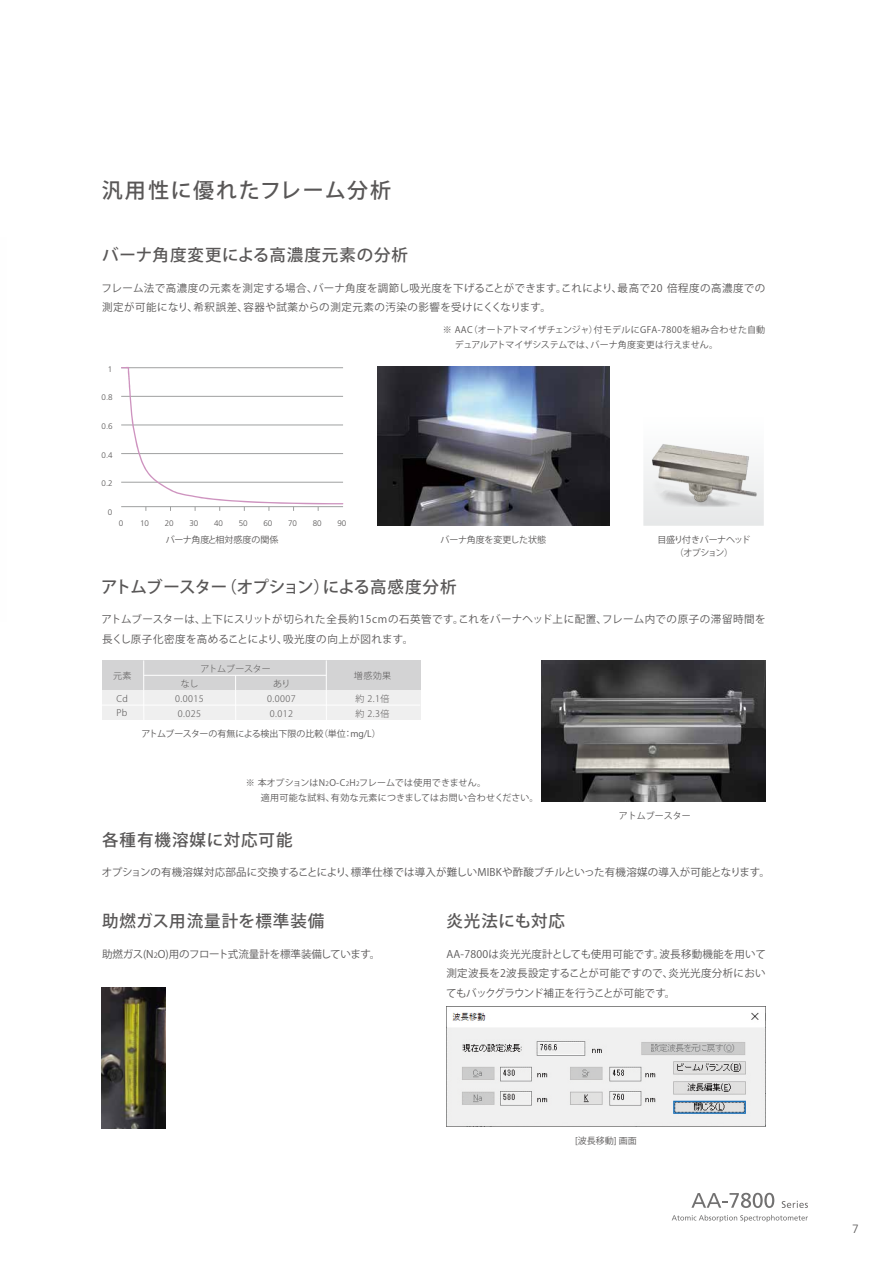
<style>
.page{position:relative;width:893px;height:1263px;background:#fff}
.page>*{position:absolute;margin:0;border:0;box-sizing:border-box;transform-origin:0 0}
.t1{font:500 21px "Koz Go Pr 6 N";letter-spacing:.08em;color:#595757}
.t2{font:500 16.5px "Koz Go Pr 6 N";letter-spacing:.05em;color:#595757}
.t3{font:500 16.5px "Koz Go Pr 6 N";letter-spacing:-.045em;color:#595757}
.t4{font:300 12px "Frutiger LT Std";color:#595757}
.t5{font:10.5px/19.5px "Koz Go Pr 6 N";letter-spacing:.02em;color:#595757;text-align:justify}
.t6{font:10.5px/19.5px "Koz Go Pr 6 N";letter-spacing:.05em;color:#595757}
.t7{font:10.5px/19.5px "Koz Go Pr 6 N";letter-spacing:.045em;color:#595757}
.t8{font:10.5px "Koz Go Pr 6 N";letter-spacing:-.03em;color:#595757}
.t9{font:9px/15px "Koz Go Pr 6 N";color:#595757}
.t10{font:9px/15px "Koz Go Pr 6 N";letter-spacing:.025em;color:#595757}
.t11{font:300 9px/14.9px "Koz Go Pro";letter-spacing:.05em;color:#595757}
.t12{font:9px/13.5px "Koz Go Pr 6 N";letter-spacing:-.06em;color:#595757;text-align:center}
.t13{font:9px "Koz Go Pr 6 N";letter-spacing:-.02em;color:#595757}
.t14{font:300 9px "Koz Go Pro";letter-spacing:-.02em;color:#595757}
.t15{font:300 8.1px "Frutiger LT Std";color:#595757}
.s1{font-size:6.3px}
.s2{font-size:7.35px}
</style>
<div class="page">
<div style="left:102px;top:660px;width:318px;height:30px;background:#d3d3d4"></div>
<div style="left:102px;top:690px;width:318px;height:30px;background:#efefef"></div>
<hr style="left:144px;top:675px;width:182px;height:1px;background:#fff">
<hr style="left:102px;top:705px;width:318px;height:1px;background:#fff">
<hr style="left:326px;top:690px;width:1px;height:30px;background:#fff">
<hr style="left:235px;top:690px;width:1px;height:30px;background:#fff">
<hr style="left:143px;top:690px;width:1px;height:30px;background:#fff">
<svg style="left:235px;top:676px;width:1px;height:14px"></svg>
<hr style="left:143px;top:660px;width:1px;height:30px;background:#fff">
<hr style="left:326px;top:660px;width:1px;height:30px;background:#fff">
<svg style="left:121px;top:367px;width:222px;height:144px"></svg>
<hr style="left:121px;top:506px;width:222px;height:1px;background:#9fa0a0">
<svg style="left:691px;top:1193px;width:83px;height:15px"></svg>
<svg style="left:782px;top:1201px;width:26px;height:7px"></svg>
<svg style="left:672px;top:1215px;width:136px;height:7px"></svg>
<img style="left:377px;top:366px;width:232px;height:160px">
<img style="left:541px;top:660px;width:224px;height:142px">
<img style="left:446px;top:1006px;width:319px;height:121px">
<img style="left:101px;top:988px;width:64px;height:140px">
<svg style="left:643px;top:519px;width:121px;height:7px"></svg>
<img style="left:643px;top:444px;width:121px;height:75px">
<h1 class="t1" style="left:102px;top:178px;width:291px">汎用性に優れたフレーム分析</h1>
<h2 class="t2" style="left:102px;top:246px;width:307px">バーナ角度変更による高濃度元素の分析</h2>
<p class="t6" style="left:102px;top:278px;width:665px">フレーム法で高濃度の元素を測定する場合、バーナ角度を調節し吸光度を下げることができます。これにより、最高で20 倍程度の高濃度での測定が可能になり、希釈誤差、容器や試薬からの測定元素の汚染の影響を受けにくくなります。</p>
<p class="t15" style="left:108px;top:364px;width:6px">1</p>
<p class="t15" style="left:101px;top:393px;width:13px">0.8</p>
<p class="t15" style="left:101px;top:422px;width:13px">0.6</p>
<p class="t15" style="left:101px;top:450px;width:13px">0.4</p>
<p class="t15" style="left:101px;top:479px;width:13px">0.2</p>
<p class="t15" style="left:108px;top:507px;width:6px">0</p>
<p class="t15" style="left:119px;top:518px;width:6px">0</p>
<p class="t15" style="left:140px;top:518px;width:11px">10</p>
<p class="t15" style="left:165px;top:518px;width:11px">20</p>
<p class="t15" style="left:189px;top:518px;width:11px">30</p>
<p class="t15" style="left:214px;top:518px;width:11px">40</p>
<p class="t15" style="left:239px;top:518px;width:11px">50</p>
<p class="t15" style="left:263px;top:518px;width:11px">60</p>
<p class="t15" style="left:288px;top:518px;width:11px">70</p>
<p class="t15" style="left:313px;top:518px;width:11px">80</p>
<p class="t15" style="left:337px;top:518px;width:11px">90</p>
<p class="t9" style="left:166px;top:532px;width:114px">バーナ角度と相対感度の関係</p>
<p class="t9" style="left:455px;top:323px;width:312px;text-indent:-12px">※ AAC（オートアトマイザチェンジャ）付モデルにGFA-7800を組み合わせた自動デュアルアトマイザシステムでは、バーナ角度変更は行えません。</p>
<p class="t13" style="left:440px;top:534px;width:107px">バーナ角度を変更した状態</p>
<p class="t12" style="left:657px;top:533px;width:94px">目盛り付きバーナヘッド（オプション）</p>
<h2 class="t3" style="left:101px;top:578px;width:357px">アトムブースター（オプション）による高感度分析</h2>
<p class="t7" style="left:102px;top:610px;width:665px">アトムブースターは、上下にスリットが切られた全長約15cmの石英管です。これをバーナヘッド上に配置、フレーム内での原子の滞留時間を長くし原子化密度を高めることにより、吸光度の向上が図れます。</p>
<p class="t11" style="left:113px;top:668px;width:20px">元素</p>
<p class="t11" style="left:116px;top:691px;width:13px">Cd<br>Pb</p>
<p class="t14" style="left:201px;top:663px;width:72px">アトムブースター</p>
<p class="t11" style="left:267px;top:676px;width:30px;text-align:center">あり<br>0.0007<br>0.012</p>
<p class="t11" style="left:181px;top:676px;width:19px">なし</p>
<p class="t11" style="left:175px;top:691px;width:30px">0.0015<br>0.025</p>
<p class="t11" style="left:354px;top:668px;width:39px">増感効果</p>
<p class="t11" style="left:356px;top:691px;width:36px">約 2.1倍約 2.3倍</p>
<p class="t9" style="left:141px;top:726px;width:241px">アトムブースターの有無による検出下限の比較（単位：mg/L）</p>
<p class="t10" style="left:261px;top:775px;width:279px;text-indent:-15px">※ 本オプションはN<span class="s1">2</span>O-C<span class="s1">2</span>H<span class="s1">2</span>フレームでは使用できません。<br>適用可能な試料、有効な元素につきましてはお問い合わせください。</p>
<h2 class="t2" style="left:102px;top:830px;width:192px">各種有機溶媒に対応可能</h2>
<p class="t9" style="left:619px;top:808px;width:73px">アトムブースター</p>
<p class="t5" style="left:102px;top:863px;width:669px">オプションの有機溶媒対応部品に交換することにより、標準仕様では導入が難しいMIBKや酢酸ブチルといった有機溶媒の導入が可能となります。</p>
<h2 class="t2" style="left:102px;top:912px;width:224px">助燃ガス用流量計を標準装備</h2>
<p class="t8" style="left:102px;top:948px;width:280px">助燃ガス(N<span class="s2">2</span>O)用のフロート式流量計を標準装備しています。</p>
<h2 class="t2" style="left:446px;top:912px;width:120px">炎光法にも対応</h2>
<p class="t5" style="left:446px;top:944px;width:321px">AA-7800は炎光光度計としても使用可能です。波長移動機能を用いて測定波長を2波長設定することが可能ですので、炎光光度分析においてもバックグラウンド補正を行うことが可能です。</p>
<p class="t9" style="left:575px;top:1133px;width:63px">[波長移動] 画面</p>
<p class="t4" style="left:852px;top:1222px;width:8px">7</p>
</div>
